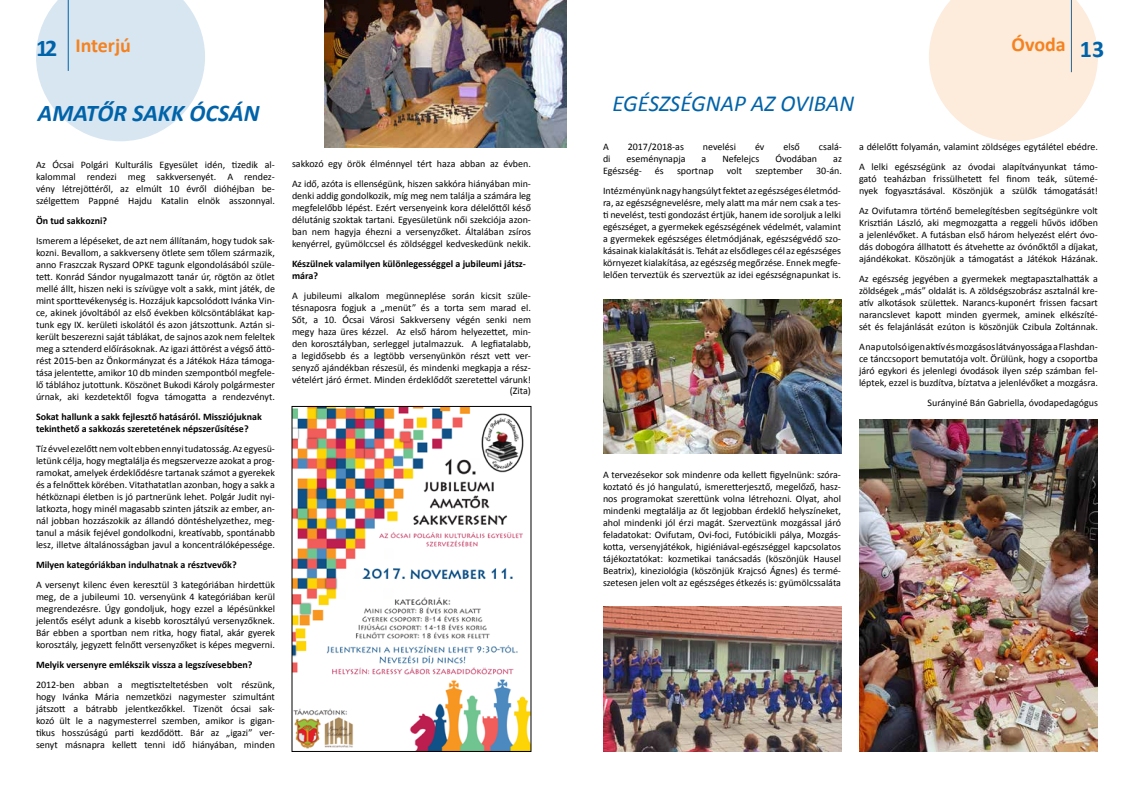
<style>
.page{position:relative;width:1134px;height:794px;background:#fff}
.page>*{position:absolute;margin:0;border:0;box-sizing:border-box;transform-origin:0 0}
.t1{font:italic 700 24px "Calibri";color:#0063a9}
.t2{font:700 24px "Calibri";color:#0063a9}
.t3{font:italic 23px "Calibri";color:#0063a9}
.t4{font:700 20px "Calibri";color:#f58220}
.t5{font:10px/12px "Calibri";color:#000;text-align:justify}
.t6{font:700 10px/12px "Calibri";color:#000}
.s1{font-size:24px;color:#0063a9}
</style>
<div class="page">
<svg style="left:36px;top:0;width:169px;height:141px"></svg>
<svg style="left:929px;top:0;width:169px;height:141px"></svg>
<img style="left:293px;top:408px;width:236px;height:342px">
<div style="left:291px;top:406px;width:240px;height:346px;border:1px solid #000"></div>
<img style="left:324px;top:0;width:243px;height:147px">
<img style="left:603px;top:300px;width:239px;height:154px">
<img style="left:603px;top:607px;width:239px;height:144px">
<img style="left:859px;top:420px;width:239px;height:331px">
<h3 class="t4" style="left:1011px;top:32px;width:56px">Óvoda</h3>
<h3 class="t4" style="left:36px;top:33px;width:96px"><span class="s1">12</span> Interjú</h3>
<h1 class="t2" style="left:1080px;top:34px;width:26px">13</h1>
<h1 class="t1" style="left:38px;top:98px;width:223px">AMATŐR SAKK ÓCSÁN</h1>
<p class="t5" style="left:36px;top:159px;width:240px">Az Ócsai Polgári Kulturális Egyesület idén, tizedik al&shy;kalommal rendezi meg sakkversenyét. A rendez&shy;vény létrejöttéről, az elmúlt 10 évről dióhéjban be&shy;szélgettem Pappné Hajdu Katalin elnök asszonnyal.</p>
<p class="t6" style="left:36px;top:215px;width:73px">Ön tud sakkozni?</p>
<p class="t5" style="left:36px;top:235px;width:240px">Ismerem a lépéseket, de azt nem állítanám, hogy tudok sak&shy;kozni. Bevallom, a sakkverseny ötlete sem tőlem származik, anno Fraszczak Ryszard OPKE tagunk elgondolásából szüle&shy;tett. Konrád Sándor nyugalmazott tanár úr, rögtön az ötlet mellé állt, hiszen neki is szívügye volt a sakk, mint játék, de mint sporttevékenység is. Hozzájuk kapcsolódott Ivánka Vin&shy;ce, akinek jóvoltából az első években kölcsöntáblákat kap&shy;tunk egy IX. kerületi iskolától és azon játszottunk. Aztán si&shy;került beszerezni saját táblákat, de sajnos azok nem feleltek meg a sztenderd előírásoknak. Az igazi áttörést a végső áttö&shy;rést 2015-ben az Önkormányzat és a Játékok Háza támoga&shy;tása jelentette, amikor 10 db minden szempontból megfele&shy;lő táblához jutottunk. Köszönet Bukodi Károly polgármester úrnak, aki kezdetektől fogva támogatta a rendezvényt.</p>
<p class="t6" style="left:36px;top:411px;width:227px">Sokat hallunk a sakk fejlesztő hatásáról. Missziójuknak tekinthető a sakkozás szeretetének népszerűsítése?</p>
<p class="t5" style="left:36px;top:443px;width:240px">Tíz évvel ezelőtt nem volt ebben ennyi tudatosság. Az egyesü&shy;letünk célja, hogy megtalálja és megszervezze azokat a prog&shy;ramokat, amelyek érdeklődésre tartanak számot a gyerekek és a felnőttek körében. Vitathatatlan azonban, hogy a sakk a hétköznapi életben is jó partnerünk lehet. Polgár Judit nyi&shy;latkozta, hogy minél magasabb szinten játszik az ember, an&shy;nál jobban hozzászokik az állandó döntéshelyzethez, meg&shy;tanul a másik fejével gondolkodni, kreatívabb, spontánabb lesz, illetve általánosságban javul a koncentrálóképessége.</p>
<p class="t6" style="left:36px;top:559px;width:202px">Milyen kategóriákban indulhatnak a résztvevők?</p>
<p class="t5" style="left:36px;top:579px;width:240px">A versenyt kilenc éven keresztül 3 kategóriában hirdettük meg, de a jubileumi 10. versenyünk 4 kategóriában kerül megrendezésre. Úgy gondoljuk, hogy ezzel a lépésünkkel jelentős esélyt adunk a kisebb korosztályú versenyzőknek.<br>Bár ebben a sportban nem ritka, hogy fiatal, akár gyerek korosztály, jegyzett felnőtt versenyzőket is képes megverni.</p>
<p class="t6" style="left:36px;top:659px;width:218px">Melyik versenyre emlékszik vissza a legszívesebben?</p>
<p class="t5" style="left:36px;top:679px;width:240px">2012-ben abban a megtiszteltetésben volt részünk, hogy Ivánka Mária nemzetközi nagymester szimultánt játszott a bátrabb jelentkezőkkel. Tizenöt ócsai sak&shy;kozó ült le a nagymesterrel szemben, amikor is gigan&shy;tikus hosszúságú parti kezdődött. Bár az „igazi” ver&shy;senyt másnapra kellett tenni idő hiányában, minden</p>
<p class="t5" style="left:292px;top:154px;width:240px;line-height:20px">sakkozó egy örök élménnyel tért haza abban az évben.<br>Az idő, azóta is ellenségünk, hiszen sakkóra hiányában min-</p>
<p class="t5" style="left:292px;top:190px;width:240px">denki addig gondolkozik, míg meg nem találja a számára leg megfelelőbb lépést. Ezért versenyeink kora délelőttől késő délutánig szoktak tartani. Egyesületünk női szekciója azon&shy;ban nem hagyja éhezni a versenyzőket. Általában zsíros kenyérrel, gyümölccsel és zöldséggel kedveskedünk nekik.</p>
<p class="t6" style="left:292px;top:258px;width:235px">Készülnek valamilyen különlegességgel a jubileumi játsz&shy;mára?</p>
<p class="t5" style="left:292px;top:290px;width:240px">A jubileumi alkalom megünneplése során kicsit szüle&shy;tésnaposra fogjuk a „menüt” és a torta sem marad el.<br>Sőt, a 10. Ócsai Városi Sakkverseny végén senki nem megy haza üres kézzel. Az első három helyezettet, min&shy;den korosztályban, serleggel jutalmazzuk. A legfiatalabb, a legidősebb és a legtöbb versenyünkön részt vett ver&shy;senyző ajándékban részesül, és mindenki megkapja a rész&shy;vételért járó érmet. Minden érdeklődőt szeretettel várunk!</p>
<p class="t5" style="left:510px;top:385px;width:23px">(Zita)</p>
<h2 class="t3" style="left:612px;top:87px;width:243px">EGÉSZSÉGNAP AZ OVIBAN</h2>
<p class="t5" style="left:603px;top:141px;width:7px">A</p>
<p class="t5" style="left:628px;top:141px;width:58px">2017/2018-as</p>
<p class="t5" style="left:703px;top:141px;width:35px">nevelési</p>
<p class="t5" style="left:755px;top:141px;width:11px">év</p>
<p class="t5" style="left:783px;top:141px;width:18px">első</p>
<p class="t5" style="left:819px;top:141px;width:25px">csalá-</p>
<p class="t5" style="left:603px;top:153px;width:9px">di</p>
<p class="t5" style="left:627px;top:153px;width:60px">eseménynapja</p>
<p class="t5" style="left:702px;top:153px;width:6px">a</p>
<p class="t5" style="left:722px;top:153px;width:38px">Nefelejcs</p>
<p class="t5" style="left:775px;top:153px;width:43px">Óvodában</p>
<p class="t5" style="left:833px;top:153px;width:10px">az</p>
<p class="t5" style="left:603px;top:165px;width:40px">Egészség-</p>
<p class="t5" style="left:655px;top:165px;width:10px">és</p>
<p class="t5" style="left:677px;top:165px;width:38px">sportnap</p>
<p class="t5" style="left:727px;top:165px;width:17px">volt</p>
<p class="t5" style="left:755px;top:165px;width:49px">szeptember</p>
<p class="t5" style="left:603px;top:161px;width:240px;line-height:20px;text-align:right">30-án.<br>Intézményünk nagy hangsúlyt fektet az egészséges életmód-</p>
<p class="t5" style="left:603px;top:197px;width:240px">ra, az egészségnevelésre, mely alatt ma már nem csak a tes&shy;ti nevelést, testi gondozást értjük, hanem ide soroljuk a lelki egészséget, a gyermekek egészségének védelmét, valamint a gyermekek egészséges életmódjának, egészségvédő szo&shy;kásainak kialakítását is. Tehát az elsődleges cél az egészséges környezet kialakítása, az egészség megőrzése. Ennek megfe&shy;lelően terveztük és szerveztük az idei egészségnapunkat is.</p>
<p class="t5" style="left:859px;top:137px;width:240px;line-height:20px">a délelőtt folyamán, valamint zöldséges egytálétel ebédre.<br>A lelki egészségünk az óvodai alapítványunkat támo-</p>
<p class="t5" style="left:859px;top:173px;width:240px">gató teaházban frissülhetett fel finom teák, sütemé&shy;nyek fogyasztásával. Köszönjük a szülők támogatását!</p>
<p class="t5" style="left:859px;top:205px;width:240px">Az Ovifutamra történő bemelegítésben segítségünkre volt Krisztián László, aki megmozgatta a reggeli hűvös időben a jelenlévőket. A futásban első három helyezést elért óvo&shy;dás dobogóra állhatott és átvehette az óvónőktől a díjakat, ajándékokat. Köszönjük a támogatást a Játékok Házának.</p>
<p class="t5" style="left:859px;top:273px;width:240px">Az egészség jegyében a gyermekek megtapasztalhatták a zöldségek „más” oldalát is. A zöldségszobrász asztalnál kre&shy;atív alkotások születtek. Narancs-kuponért frissen facsart narancslevet kapott minden gyermek, aminek elkészíté&shy;sét és felajánlását ezúton is köszönjük Czibula Zoltánnak.</p>
<p class="t5" style="left:859px;top:341px;width:240px">A nap utolsó igen aktív és mozgásos látványossága a Flashdan&shy;ce tánccsoport bemutatója volt. Örülünk, hogy a csoportba járó egykori és jelenlegi óvodások ilyen szép számban fel&shy;léptek, ezzel is buzdítva, bíztatva a jelenlévőket a mozgásra.</p>
<p class="t5" style="left:928px;top:397px;width:172px">Surányiné Bán Gabriella, óvodapedagógus</p>
<p class="t5" style="left:603px;top:469px;width:240px">A tervezésekor sok mindenre oda kellett figyelnünk: szóra&shy;koztató és jó hangulatú, ismeretterjesztő, megelőző, hasz&shy;nos programokat szerettünk volna létrehozni. Olyat, ahol mindenki megtalálja az őt legjobban érdeklő helyszíneket, ahol mindenki jól érzi magát. Szerveztünk mozgással járó feladatokat: Ovifutam, Ovi-foci, Futóbicikli pálya, Mozgás&shy;kotta, versenyjátékok, higiéniával-egészséggel kapcsolatos tájékoztatókat: kozmetikai tanácsadás (köszönjük Hausel Beatrix), kineziológia (köszönjük Krajcsó Ágnes) és termé&shy;szetesen jelen volt az egészséges étkezés is: gyümölcssaláta</p>
</div>
